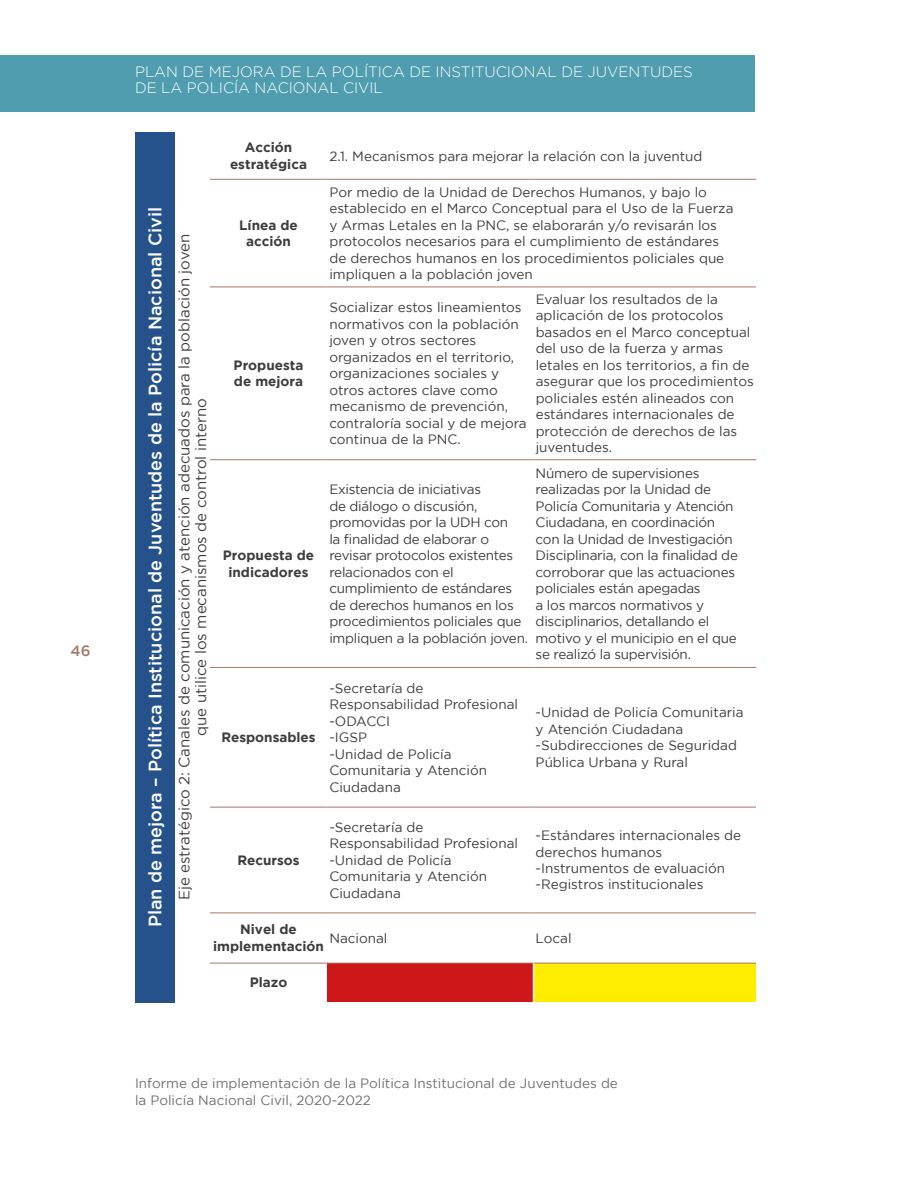
<style>
.page{position:relative;width:918px;height:1188px;background:#fff}
.page>*{position:absolute;margin:0;border:0;box-sizing:border-box;transform-origin:0 0}
.t1{font:500 18px "Gotham";color:#fff}
.t2{font:15px/16.5px "Gotham";color:#3c3c3b;text-align:center}
.t3{font:300 15px/16.5px "Gotham";color:#fff}
.t4{font:500 15px "Gotham";color:#a67766}
.t5{font:13.5px/16.5px "Gotham";color:#3c3c3b}
.t6{font:13.5px/16.5px "Gotham";letter-spacing:-.02em;color:#3c3c3b}
.t7{font:700 13.5px/16.5px "Gotham";color:#3c3c3b;text-align:center}
.t8{font:13.5px/16.5px "Gotham";color:#706f6f}
</style>
<div class="page">
<div style="left:1px;top:55px;width:754px;height:57px;background:#509daf"></div>
<div style="left:135px;top:132px;width:40px;height:870px;background:#26528c"></div>
<div style="left:327px;top:963px;width:207px;height:39px;background:#cd1719"></div>
<div style="left:534px;top:963px;width:222px;height:39px;background:#ffed00"></div>
<hr style="left:210px;top:179px;width:117px;height:1px;background:#a67766">
<hr style="left:327px;top:179px;width:207px;height:1px;background:#a67766">
<hr style="left:534px;top:179px;width:222px;height:1px;background:#a67766">
<hr style="left:210px;top:287px;width:117px;height:1px;background:#a67766">
<hr style="left:327px;top:287px;width:207px;height:1px;background:#a67766">
<hr style="left:534px;top:287px;width:222px;height:1px;background:#a67766">
<hr style="left:210px;top:459px;width:117px;height:1px;background:#a67766">
<hr style="left:327px;top:459px;width:207px;height:1px;background:#a67766">
<hr style="left:534px;top:459px;width:222px;height:1px;background:#a67766">
<hr style="left:210px;top:667px;width:117px;height:1px;background:#a67766">
<hr style="left:327px;top:667px;width:207px;height:1px;background:#a67766">
<hr style="left:534px;top:667px;width:222px;height:1px;background:#a67766">
<hr style="left:210px;top:807px;width:117px;height:1px;background:#a67766">
<hr style="left:327px;top:807px;width:207px;height:1px;background:#a67766">
<hr style="left:534px;top:807px;width:222px;height:1px;background:#a67766">
<hr style="left:210px;top:913px;width:117px;height:1px;background:#a67766">
<hr style="left:327px;top:913px;width:207px;height:1px;background:#a67766">
<hr style="left:534px;top:913px;width:222px;height:1px;background:#a67766">
<hr style="left:210px;top:963px;width:117px;height:1px;background:#a67766">
<hr style="left:327px;top:963px;width:207px;height:1px;background:#a67766">
<hr style="left:534px;top:963px;width:222px;height:1px;background:#a67766">
<hr style="left:533px;top:963px;width:1px;height:39px;background:#fff">
<p class="t4" style="left:70px;top:642px;width:22px">46</p>
<p class="t3" style="left:135px;top:63px;width:559px">PLAN DE MEJORA DE LA POLÍTICA DE INSTITUCIONAL DE JUVENTUDES<br>DE LA POLICÍA NACIONAL CIVIL</p>
<h1 class="t1" style="left:145px;top:927px;width:722px;rotate:-90deg">Plan de mejora – Política Institucional de Juventudes de la Policía Nacional Civil</h1>
<p class="t2" style="left:176px;top:900px;width:668px;rotate:-90deg">Eje estratégico 2: Canales de comunicación y atención adecuados para la población joven que utilice los mecanismos de control interno</p>
<p class="t7" style="left:230px;top:139px;width:79px">Acción estratégica</p>
<p class="t5" style="left:329px;top:147px;width:375px">2.1. Mecanismos para mejorar la relación con la juventud</p>
<p class="t7" style="left:239px;top:216px;width:60px">Línea de acción</p>
<p class="t7" style="left:234px;top:357px;width:71px;text-align:left">Propuesta de mejora</p>
<p class="t7" style="left:223px;top:547px;width:93px">Propuesta de indicadores</p>
<p class="t7" style="left:221px;top:729px;width:96px">Responsables</p>
<p class="t7" style="left:237px;top:851px;width:64px">Recursos</p>
<p class="t5" style="left:329px;top:184px;width:406px">Por medio de la Unidad de Derechos Humanos, y bajo lo establecido en el Marco Conceptual para el Uso de la Fuerza y Armas Letales en la PNC, se elaborarán y/o revisarán los protocolos necesarios para el cumplimiento de estándares de derechos humanos en los procedimientos policiales que impliquen a la población joven</p>
<p class="t5" style="left:329px;top:299px;width:199px">Socializar estos lineamientos normativos con la población joven y otros sectores organizados en el territorio, organizaciones sociales y otros actores clave como mecanismo de prevención, contraloría social y de mejora continua de la PNC.</p>
<p class="t5" style="left:536px;top:291px;width:220px">Evaluar los resultados de la aplicación de los protocolos basados en el Marco conceptual del uso de la fuerza y armas letales en los territorios, a fin de asegurar que los procedimientos policiales estén alineados con estándares internacionales de protección de derechos de las juventudes.</p>
<p class="t6" style="left:329px;top:481px;width:200px">Existencia de iniciativas<br>de diálogo o discusión, promovidas por la UDH con<br>la finalidad de elaborar o revisar protocolos existentes relacionados con el cumplimiento de estándares de derechos humanos en los procedimientos policiales que impliquen a la población joven.</p>
<p class="t5" style="left:329px;top:679px;width:190px">-Secretaría de<br>Responsabilidad Profesional -ODACCI<br>-IGSP<br>-Unidad de Policía<br>Comunitaria y Atención<br>Ciudadana</p>
<p class="t6" style="left:536px;top:464px;width:204px">Número de supervisiones realizadas por la Unidad de<br>Policía Comunitaria y Atención<br>Ciudadana, en coordinación con la Unidad de Investigación<br>Disciplinaria, con la finalidad de corroborar que las actuaciones policiales están apegadas<br>a los marcos normativos y disciplinarios, detallando el motivo y el municipio en el que se realizó la supervisión.</p>
<p class="t5" style="left:536px;top:704px;width:209px">-Unidad de Policía Comunitaria y Atención Ciudadana -Subdirecciones de Seguridad<br>Pública Urbana y Rural</p>
<p class="t5" style="left:329px;top:819px;width:190px">-Secretaría de<br>Responsabilidad Profesional -Unidad de Policía<br>Comunitaria y Atención<br>Ciudadana</p>
<p class="t5" style="left:536px;top:827px;width:207px">-Estándares internacionales de derechos humanos -Instrumentos de evaluación -Registros institucionales</p>
<p class="t7" style="left:213px;top:921px;width:112px">Nivel de implementación</p>
<p class="t5" style="left:329px;top:930px;width:60px">Nacional</p>
<p class="t5" style="left:536px;top:930px;width:38px">Local</p>
<p class="t7" style="left:250px;top:974px;width:39px">Plazo</p>
<p class="t8" style="left:135px;top:1075px;width:484px">Informe de implementación de la Política Institucional de Juventudes de la Policía Nacional Civil, 2020-2022</p>
</div>
